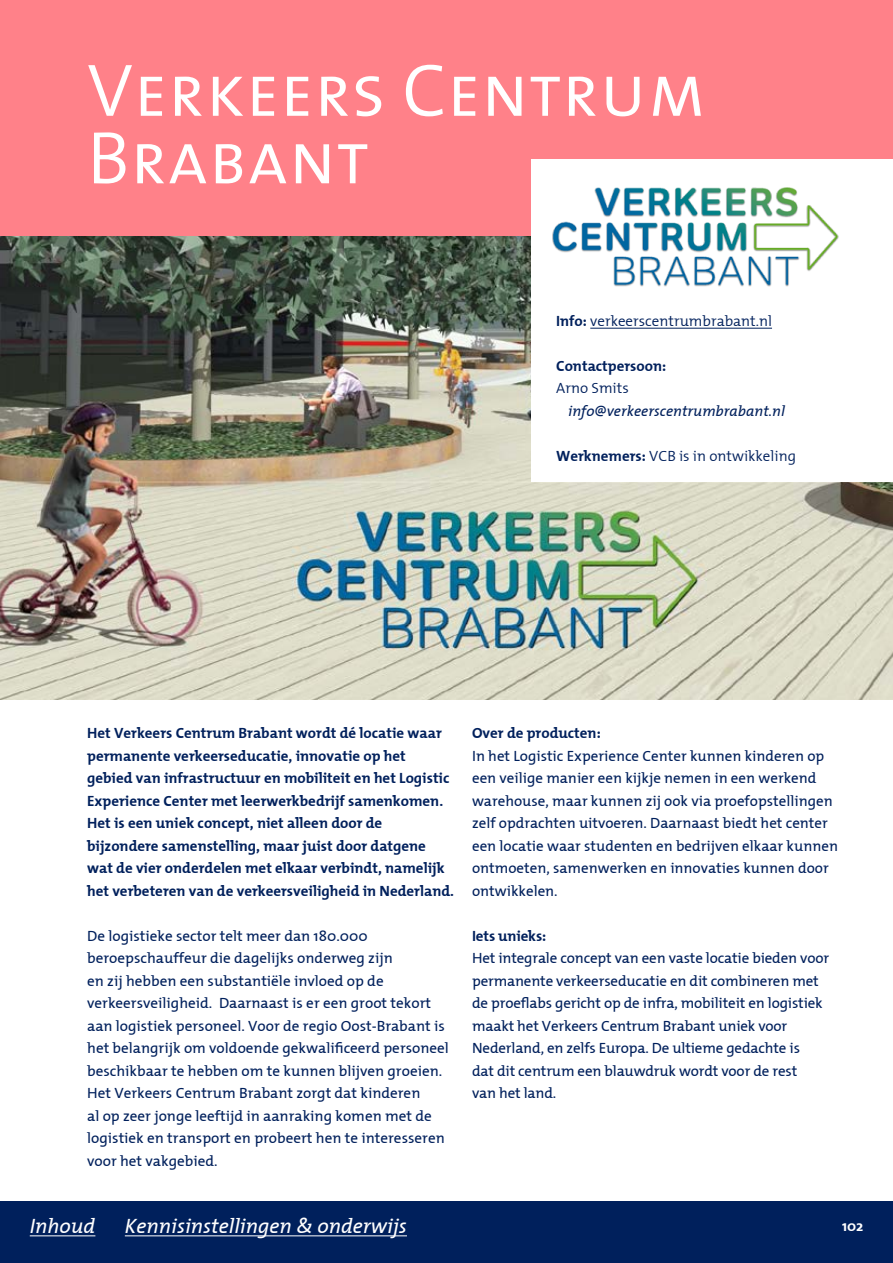
<style>
.page{position:relative;width:893px;height:1263px;background:#fff}
.page>*{position:absolute;margin:0;border:0;box-sizing:border-box;transform-origin:0 0}
.t1{font:75px/67.5px "The Mix Semi Light Caps";color:#fff}
.t2{font:italic 21px "The Mix";color:#fff}
.t3{font:15px/22.5px "The Mix";color:#00205c}
.t4{font:700 15px/22.5px "The Mix";color:#00205c}
.t5{font:300 15px "The Mix";color:#00205c}
.t6{font:italic 15px "The Mix";color:#00205c}
.t7{font:700 15px "The Mix";color:#fff}
.s1{font-weight:700}
</style>
<div class="page">
<div style="left:0;top:0;width:893px;height:237px;background:#ff8189"></div>
<img style="left:0;top:237px;width:893px;height:462px">
<div style="left:531px;top:160px;width:362px;height:322px;background:#fff"></div>
<img style="left:552px;top:187px;width:287px;height:100px">
<hr style="left:590px;top:328px;width:182px;height:1px;background:#00205c">
<div style="left:0;top:1201px;width:893px;height:62px;background:#00205c"></div>
<hr style="left:125px;top:1235px;width:282px;height:1px;background:#fff">
<hr style="left:30px;top:1235px;width:65px;height:1px;background:#fff">
<h1 class="t1" style="left:87px;top:54px;width:621px">Verkeers Centrum<br>Brabant</h1>
<p class="t5" style="left:556px;top:308px;width:217px"><span class="s1">Info:</span> verkeerscentrumbrabant.nl</p>
<p class="t4" style="left:556px;top:354px;width:112px">Contactpersoon:</p>
<p class="t5" style="left:556px;top:376px;width:74px">Arno Smits</p>
<p class="t6" style="left:568px;top:398px;width:218px">info@verkeerscentrumbrabant.nl</p>
<p class="t5" style="left:556px;top:443px;width:241px"><span class="s1">Werknemers:</span> VCB is in ontwikkeling</p>
<p class="t4" style="left:87px;top:722px;width:368px">Het Verkeers Centrum Brabant wordt dé locatie waar permanente verkeerseducatie, innovatie op het gebied van infrastructuur en mobiliteit en het Logistic Experience Center met leerwerkbedrijf samenkomen.<br>Het is een uniek concept, niet alleen door de bijzondere samenstelling, maar juist door datgene wat de vier onderdelen met elkaar verbindt, namelijk het verbeteren van de verkeersveiligheid in Nederland.</p>
<p class="t3" style="left:87px;top:924px;width:363px">De logistieke sector telt meer dan 180.000 beroepschauffeur die dagelijks onderweg zijn<br>en zij hebben een substantiële invloed op de verkeersveiligheid. Daarnaast is er een groot tekort aan logistiek personeel. Voor de regio Oost-Brabant is het belangrijk om voldoende gekwalificeerd personeel beschikbaar te hebben om te kunnen blijven groeien.<br>Het Verkeers Centrum Brabant zorgt dat kinderen<br>al op zeer jonge leeftijd in aanraking komen met de logistiek en transport en probeert hen te interesseren voor het vakgebied.</p>
<p class="t4" style="left:472px;top:722px;width:130px">Over de producten:</p>
<p class="t3" style="left:472px;top:744px;width:367px">In het Logistic Experience Center kunnen kinderen op een veilige manier een kijkje nemen in een werkend warehouse, maar kunnen zij ook via proefopstellingen zelf opdrachten uitvoeren. Daarnaast biedt het center een locatie waar studenten en bedrijven elkaar kunnen ontmoeten, samenwerken en innovaties kunnen door ontwikkelen.</p>
<p class="t4" style="left:472px;top:924px;width:76px">Iets unieks:</p>
<p class="t3" style="left:472px;top:947px;width:359px">Het integrale concept van een vaste locatie bieden voor permanente verkeerseducatie en dit combineren met de proeflabs gericht op de infra, mobiliteit en logistiek maakt het Verkeers Centrum Brabant uniek voor Nederland, en zelfs Europa. De ultieme gedachte is<br>dat dit centrum een blauwdruk wordt voor de rest<br>van het land.</p>
<h2 class="t2" style="left:30px;top:1208px;width:67px">Inhoud</h2>
<h2 class="t2" style="left:125px;top:1208px;width:284px">Kennisinstellingen &amp; onderwijs</h2>
<p class="t7" style="left:842px;top:1213px;width:23px">102</p>
</div>
